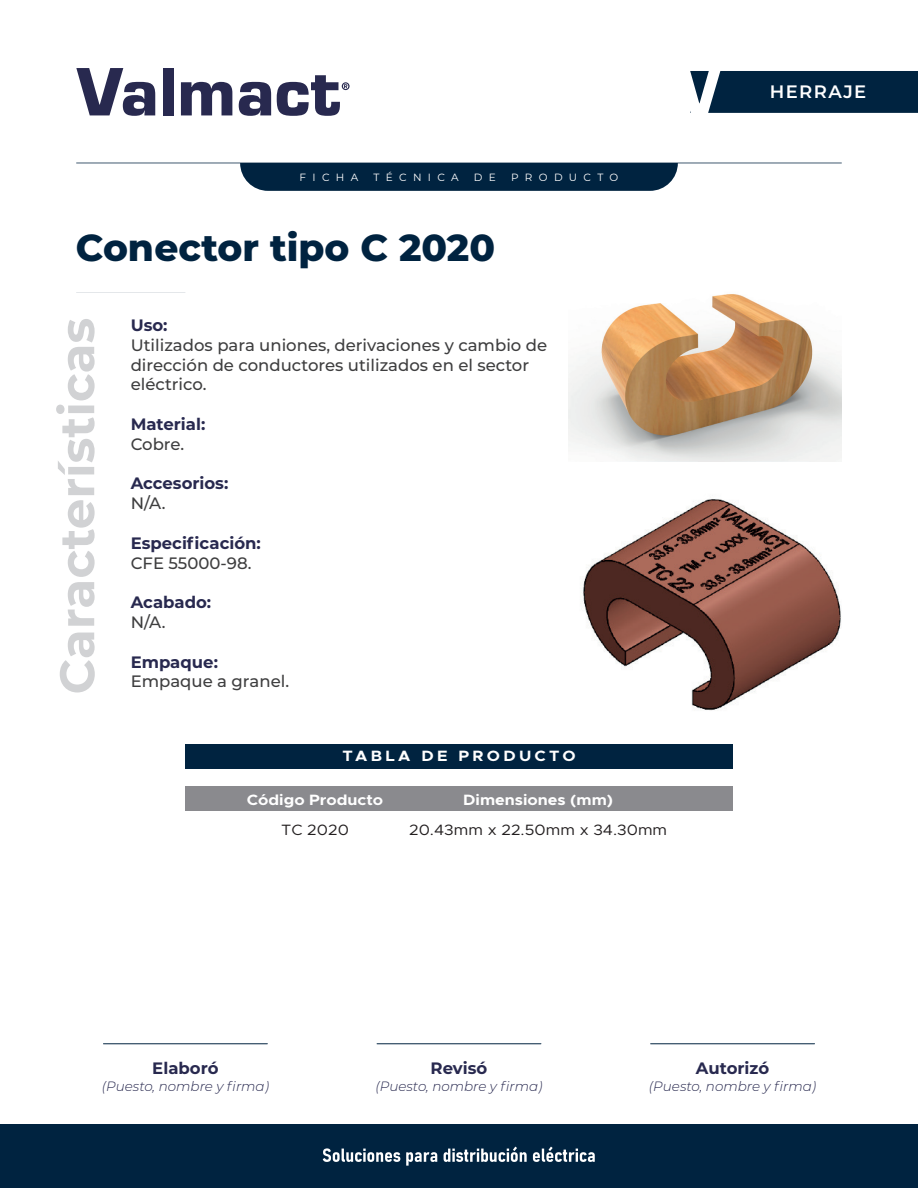
<style>
.page{position:relative;width:918px;height:1188px;background:#fff}
.page>*{position:absolute;margin:0;border:0;box-sizing:border-box;transform-origin:0 0}
.t1{font:800 37.5px "Montserrat";color:#002340}
.t2{font:600 18px "Montserrat";letter-spacing:.075em;color:#fff}
.t3{font:500 16.5px/19.8px "Montserrat";color:#3e3e3f}
.t4{font:700 16.5px "Montserrat";color:#28294f}
.t5{font:700 15px "Metropolis";color:#fff;scale:1.09 1}
.t6{font:15px "Metropolis";color:#231f20;scale:1.09 1}
.t7{font:700 15px "Metropolis";letter-spacing:.2em;color:#fff;scale:1.09 1}
.t8{font:italic 300 13.5px "Montserrat";color:#28294f}
.t9{font:10.5px "Montserrat";letter-spacing:.6em;color:#fff}
</style>
<div class="page">
<hr style="left:103px;top:1043px;width:164px;height:1px;background:#002340">
<hr style="left:377px;top:1043px;width:164px;height:1px;background:#002340">
<hr style="left:651px;top:1043px;width:164px;height:1px;background:#002340">
<svg style="left:60px;top:633px;width:35px;height:59px"></svg>
<svg style="left:56px;top:319px;width:39px;height:307px"></svg>
<div style="left:185px;top:744px;width:548px;height:24px;background:#002340"></div>
<div style="left:185px;top:786px;width:548px;height:24px;background:#8a8a8e"></div>
<svg style="left:76px;top:68px;width:79px;height:48px"></svg>
<div style="left:163px;top:68px;width:10px;height:47px;background:#28294f"></div>
<svg style="left:181px;top:82px;width:51px;height:33px"></svg>
<svg style="left:239px;top:82px;width:32px;height:34px"></svg>
<svg style="left:277px;top:75px;width:73px;height:41px"></svg>
<svg style="left:690px;top:71px;width:228px;height:42px;background:#14344f"></svg>
<hr style="left:76px;top:163px;width:766px;height:1px;background:#002340">
<svg style="left:76px;top:292px;width:109px;height:1px"></svg>
<div style="left:240px;top:163px;width:438px;height:28px;background:#002340"></div>
<div style="left:0;top:1124px;width:918px;height:64px;background:#002340"></div>
<svg style="left:323px;top:1148px;width:77px;height:14px"></svg>
<svg style="left:406px;top:1152px;width:31px;height:14px"></svg>
<svg style="left:444px;top:1147px;width:83px;height:15px"></svg>
<svg style="left:533px;top:1147px;width:62px;height:15px"></svg>
<img style="left:569px;top:294px;width:272px;height:168px">
<img style="left:582px;top:499px;width:259px;height:212px">
<p class="t9" style="left:300px;top:170px;width:60px">FICHA</p>
<p class="t9" style="left:374px;top:170px;width:86px">TÉCNICA</p>
<p class="t9" style="left:474px;top:170px;width:23px">D E</p>
<p class="t9" style="left:511px;top:170px;width:109px">PRODUCTO</p>
<h1 class="t1" style="left:76px;top:220px;width:421px">Conector tipo C 2020</h1>
<p class="t4" style="left:131px;top:313px;width:38px">Uso:</p>
<p class="t3" style="left:131px;top:334px;width:418px">Utilizados para uniones, derivaciones y cambio de dirección de conductores utilizados en el sector eléctrico.</p>
<p class="t4" style="left:131px;top:412px;width:76px">Material:</p>
<p class="t3" style="left:131px;top:433px;width:55px">Cobre.</p>
<p class="t4" style="left:131px;top:472px;width:99px">Accesorios:</p>
<p class="t3" style="left:131px;top:493px;width:36px">N/A.</p>
<p class="t4" style="left:131px;top:531px;width:132px">Especificación:</p>
<p class="t3" style="left:131px;top:552px;width:122px">CFE 55000-98.</p>
<p class="t4" style="left:131px;top:590px;width:82px">Acabado:</p>
<p class="t3" style="left:131px;top:612px;width:36px">N/A.</p>
<p class="t4" style="left:131px;top:650px;width:89px">Empaque:</p>
<p class="t3" style="left:131px;top:671px;width:160px">Empaque a granel.</p>
<p class="t7" style="left:342px;top:746px;width:216px">TABLA DE PRODUCTO</p>
<p class="t5" style="left:247px;top:791px;width:127px">Código Producto</p>
<p class="t6" style="left:281px;top:821px;width:64px">TC 2020</p>
<p class="t5" style="left:463px;top:791px;width:139px">Dimensiones (mm)</p>
<p class="t6" style="left:409px;top:821px;width:238px">20.43mm x 22.50mm x 34.30mm</p>
<p class="t2" style="left:770px;top:79px;width:98px">HERRAJE</p>
<p class="t4" style="left:152px;top:1057px;width:68px">Elaboró</p>
<p class="t8" style="left:102px;top:1077px;width:169px">(Puesto, nombre y firma)</p>
<p class="t4" style="left:431px;top:1057px;width:58px">Revisó</p>
<p class="t8" style="left:375px;top:1077px;width:169px">(Puesto, nombre y firma)</p>
<p class="t4" style="left:696px;top:1057px;width:75px">Autorizó</p>
<p class="t8" style="left:649px;top:1077px;width:169px">(Puesto, nombre y firma)</p>
</div>
